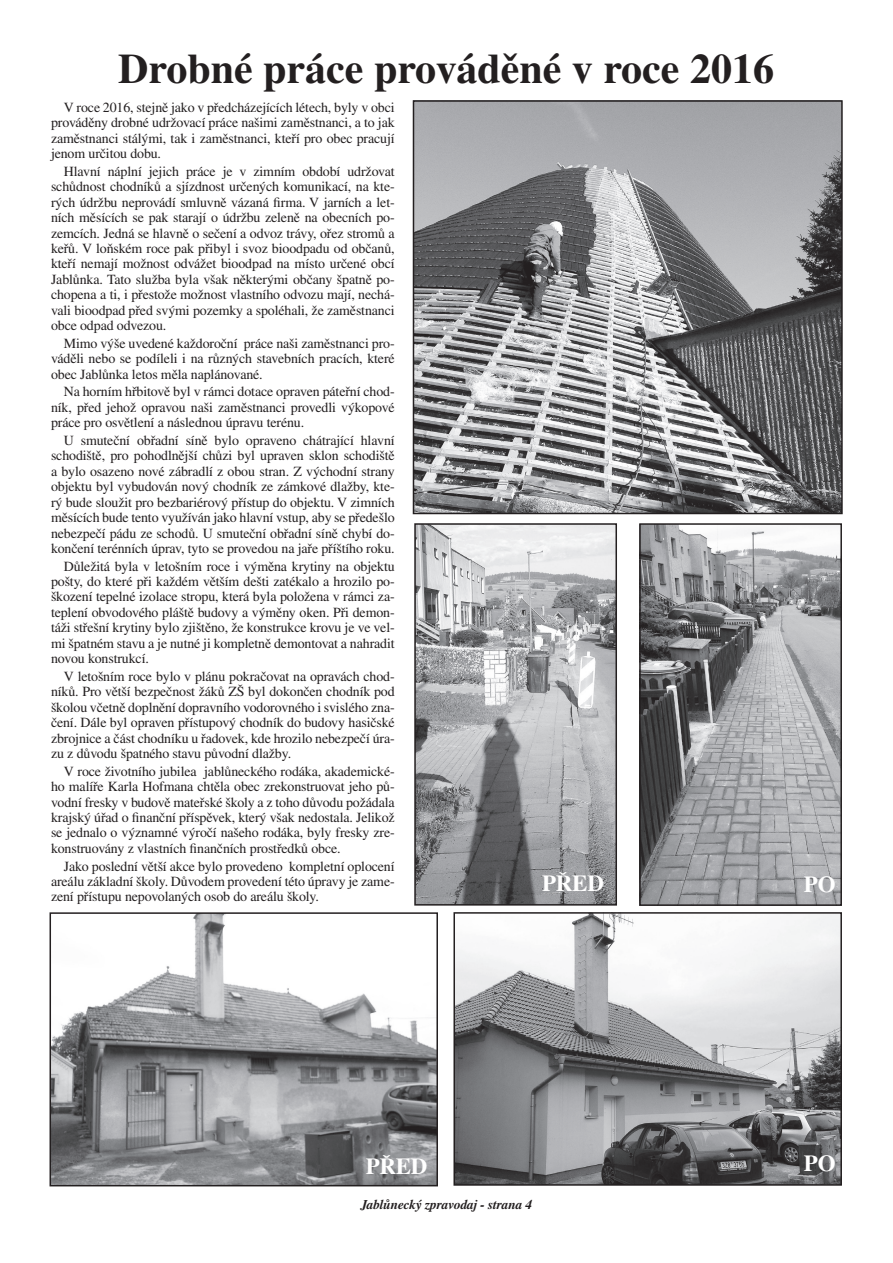
<style>
.page{position:relative;width:893px;height:1263px;background:#fff}
.page>*{position:absolute;margin:0;border:0;box-sizing:border-box;transform-origin:0 0}
.t1{font:700 42px "Times CE";color:#231f20}
.t2{font:700 22.95px "Times CE";letter-spacing:-.01em;color:#fff}
.t3{font:13.95px/15.5px "Times CE";letter-spacing:-.01em;color:#231f20;text-align:justify}
.t4{font:italic 700 13.35px "Times CE";letter-spacing:-.01em;color:#231f20}
</style>
<div class="page">
<img style="left:53px;top:915px;width:382px;height:268px">
<div style="left:50px;top:912px;width:388px;height:274px;border:2px solid #231f20"></div>
<img style="left:456px;top:915px;width:383px;height:268px">
<div style="left:453px;top:912px;width:389px;height:274px;border:2px solid #231f20"></div>
<img style="left:417px;top:526px;width:197px;height:376px">
<div style="left:414px;top:523px;width:203px;height:382px;border:2px solid #231f20"></div>
<img style="left:642px;top:526px;width:197px;height:377px">
<div style="left:639px;top:523px;width:203px;height:383px;border:2px solid #231f20"></div>
<img style="left:416px;top:103px;width:424px;height:408px">
<div style="left:413px;top:100px;width:430px;height:414px;border:2px solid #231f20"></div>
<h1 class="t1" style="left:118px;top:44px;width:657px">Drobné práce prováděné v roce 2016</h1>
<p class="t3" style="left:51px;top:99px;width:345px;text-indent:13px">V roce 2016, stejně jako v předcházejících létech, byly v obci prováděny drobné udržovací práce našimi zaměstnanci, a to jak zaměstnanci stálými, tak i zaměstnanci, kteří pro obec pracují jenom určitou dobu.</p>
<p class="t3" style="left:51px;top:163px;width:345px;text-indent:13px">Hlavní náplní jejich práce je v zimním období udržovat schůdnost chodníků a sjízdnost určených komunikací, na kte&shy;rých údržbu neprovádí smluvně vázaná firma. V jarních a let&shy;ních měsících se pak starají o údržbu zeleně na obecních po&shy;zemcích. Jedná se hlavně o sečení a odvoz trávy, ořez stromů a keřů. V loňském roce pak přibyl i svoz bioodpadu od občanů, kteří nemají možnost odvážet bioodpad na místo určené obcí Jablůnka. Tato služba byla však některými občany špatně po&shy;chopena a ti, i přestože možnost vlastního odvozu mají, nechá&shy;vali bioodpad před svými pozemky a spoléhali, že zaměstnanci obce odpad odvezou.</p>
<p class="t3" style="left:51px;top:335px;width:345px;text-indent:13px">Mimo výše uvedené každoroční práce naši zaměstnanci pro&shy;váděli nebo se podíleli i na různých stavebních pracích, které obec Jablůnka letos měla naplánované.</p>
<p class="t3" style="left:51px;top:384px;width:345px;text-indent:13px">Na horním hřbitově byl v rámci dotace opraven páteřní chod&shy;ník, před jehož opravou naši zaměstnanci provedli výkopové práce pro osvětlení a následnou úpravu terénu.</p>
<p class="t3" style="left:51px;top:432px;width:345px;text-indent:13px">U smuteční obřadní síně bylo opraveno chátrající hlavní schodiště, pro pohodlnější chůzi byl upraven sklon schodiště a bylo osazeno nové zábradlí z obou stran. Z východní strany objektu byl vybudován nový chodník ze zámkové dlažby, kte&shy;rý bude sloužit pro bezbariérový přístup do objektu. V zimních měsících bude tento využíván jako hlavní vstup, aby se předešlo nebezpečí pádu ze schodů. U smuteční obřadní síně chybí do&shy;končení terénních úprav, tyto se provedou na jaře příštího roku.</p>
<p class="t3" style="left:51px;top:558px;width:345px;text-indent:13px">Důležitá byla v letošním roce i výměna krytiny na objektu pošty, do které při každém větším dešti zatékalo a hrozilo po&shy;škození tepelné izolace stropu, která byla položena v rámci za&shy;teplení obvodového pláště budovy a výměny oken. Při demon&shy;táži střešní krytiny bylo zjištěno, že konstrukce krovu je ve vel&shy;mi špatném stavu a je nutné ji kompletně demontovat a nahradit novou konstrukcí.</p>
<p class="t3" style="left:51px;top:668px;width:345px;text-indent:13px">V letošním roce bylo v plánu pokračovat na opravách chod&shy;níků. Pro větší bezpečnost žáků ZŠ byl dokončen chodník pod školou včetně doplnění dopravního vodorovného i svislého zna&shy;čení. Dále byl opraven přístupový chodník do budovy hasičské zbrojnice a část chodníku u řadovek, kde hrozilo nebezpečí úra&shy;zu z důvodu špatného stavu původní dlažby.</p>
<p class="t3" style="left:51px;top:763px;width:345px;text-indent:13px">V roce životního jubilea jablůneckého rodáka, akademické&shy;ho malíře Karla Hofmana chtěla obec zrekonstruovat jeho pů&shy;vodní fresky v budově mateřské školy a z toho důvodu požádala krajský úřad o finanční příspěvek, který však nedostala. Jelikož se jednalo o významné výročí našeho rodáka, byly fresky zre&shy;konstruovány z vlastních finančních prostředků obce.</p>
<p class="t3" style="left:51px;top:858px;width:345px;text-indent:13px">Jako poslední větší akce bylo provedeno kompletní oplocení areálu základní školy. Důvodem provedení této úpravy je zame&shy;zení přístupu nepovolaných osob do areálu školy.</p>
<h2 class="t2" style="left:542px;top:870px;width:63px">PŘED</h2>
<h2 class="t2" style="left:804px;top:871px;width:33px">PO</h2>
<h2 class="t2" style="left:366px;top:1153px;width:63px">PŘED</h2>
<h2 class="t2" style="left:804px;top:1150px;width:33px">PO</h2>
<p class="t4" style="left:361px;top:1197px;width:173px">Jablůnecký zpravodaj - strana 4</p>
</div>
